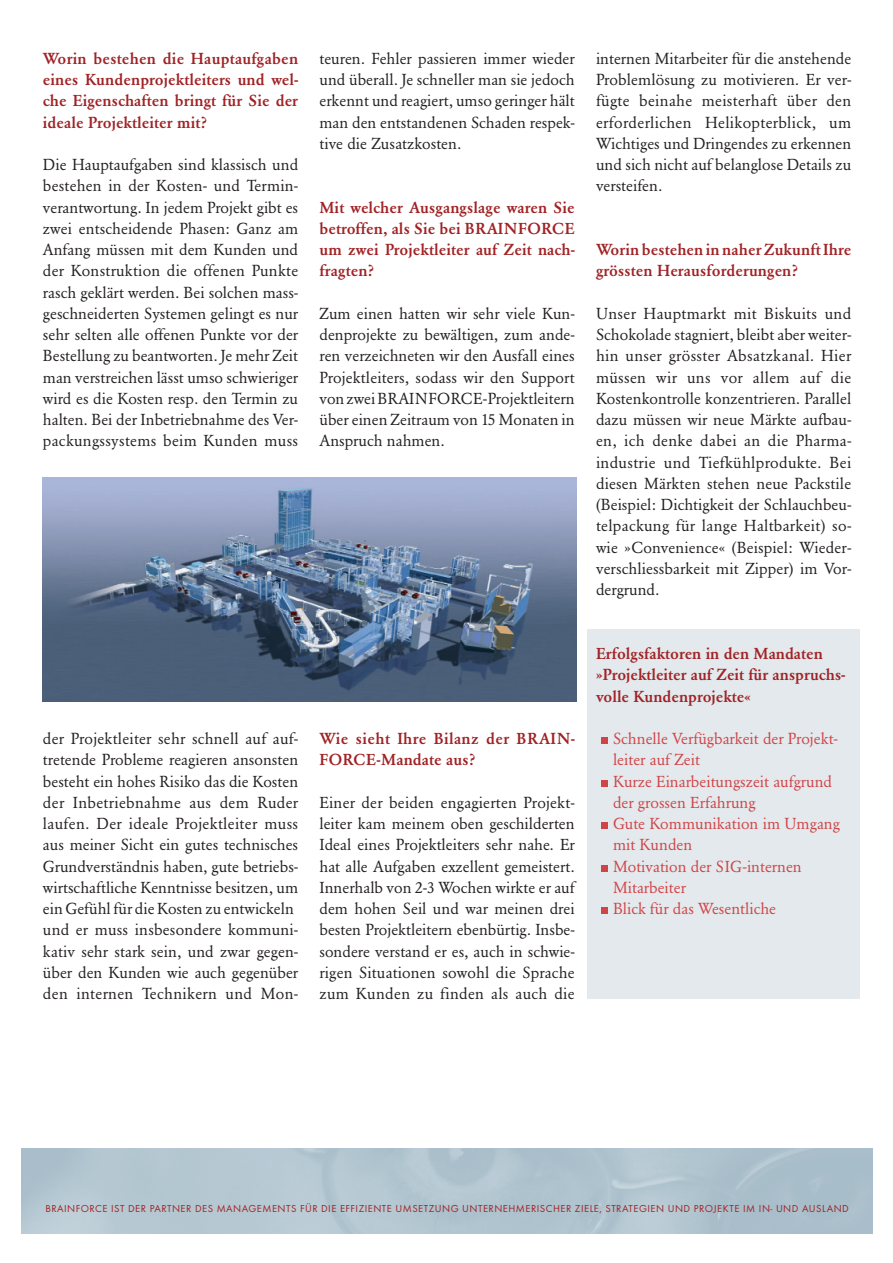
<style>
.page{position:relative;width:893px;height:1263px;background:#fff}
.page>*{position:absolute;margin:0;border:0;box-sizing:border-box;transform-origin:0 0}
.t1{font:15.75px/21.3px "Garamond BQ";color:#231f20;text-align:justify}
.t2{font:500 15.75px/21.3px "Garamond BQ";letter-spacing:.005em;color:#a02225;text-align:justify}
.t3{font:15.75px/21.3px "Garamond BQ";color:#d04448}
.t4{font:500 15.75px/21.3px "Garamond BQ";letter-spacing:.025em;color:#a02225}
.t5{font:10.5px "Futura T";letter-spacing:.045em;color:#a02225}
</style>
<div class="page">
<div style="left:587px;top:629px;width:272px;height:370px;background:#e3e9ec"></div>
<div style="left:601px;top:908px;width:7px;height:6px;background:#d04448"></div>
<div style="left:601px;top:865px;width:7px;height:7px;background:#d04448"></div>
<div style="left:601px;top:823px;width:7px;height:6px;background:#d04448"></div>
<div style="left:601px;top:780px;width:7px;height:7px;background:#d04448"></div>
<div style="left:601px;top:738px;width:7px;height:6px;background:#d04448"></div>
<img style="left:43px;top:477px;width:533px;height:225px">
<p class="t2" style="left:43px;top:49px;width:257px">Worin bestehen die Hauptaufgaben eines Kundenprojektleiters und wel&shy;che Eigenschaften bringt für Sie der ideale Projektleiter mit?</p>
<p class="t1" style="left:43px;top:155px;width:257px">Die Hauptaufgaben sind klassisch und bestehen in der Kosten- und Termin&shy;verantwortung. In jedem Projekt gibt es zwei entscheidende Phasen: Ganz am Anfang müssen mit dem Kunden und der Konstruktion die offenen Punkte rasch geklärt werden. Bei solchen mass&shy;geschneiderten Systemen gelingt es nur sehr selten alle offenen Punkte vor der Bestellung zu beantworten. Je mehr Zeit man verstreichen lässt umso schwieriger wird es die Kosten resp. den Termin zu halten. Bei der Inbetriebnahme des Ver&shy;packungssystems beim Kunden muss</p>
<p class="t1" style="left:43px;top:729px;width:257px;text-align:left">der Projektleiter sehr schnell auf auf&shy;tretende Probleme reagieren ansonsten besteht ein hohes Risiko das die Kosten der Inbetriebnahme aus dem Ruder laufen. Der ideale Projektleiter muss aus meiner Sicht ein gutes technisches Grundverständnis haben, gute betriebs&shy;wirtschaftliche Kenntnisse besitzen, um ein Gefühl für die Kosten zu entwickeln und er muss insbesondere kommuni&shy;kativ sehr stark sein, und zwar gegen&shy;über den Kunden wie auch gegenüber den internen Technikern und Mon-</p>
<p class="t1" style="left:319px;top:49px;width:257px">teuren. Fehler passieren immer wieder und überall. Je schneller man sie jedoch erkennt und reagiert, umso geringer hält man den entstandenen Schaden respek&shy;tive die Zusatzkosten.</p>
<p class="t2" style="left:319px;top:198px;width:257px">Mit welcher Ausgangslage waren Sie betroffen, als Sie bei BRAINFORCE um zwei Projektleiter auf Zeit nach&shy;fragten?</p>
<p class="t1" style="left:319px;top:304px;width:257px">Zum einen hatten wir sehr viele Kun&shy;denprojekte zu bewältigen, zum ande&shy;ren verzeichneten wir den Ausfall eines Projektleiters, sodass wir den Support von zwei BRAINFORCE-Projektleitern über einen Zeitraum von 15 Monaten in Anspruch nahmen.</p>
<p class="t1" style="left:596px;top:49px;width:257px">internen Mitarbeiter für die anstehende Problemlösung zu motivieren. Er ver&shy;fügte beinahe meisterhaft über den erforderlichen Helikopterblick, um Wichtiges und Dringendes zu erkennen und sich nicht auf belanglose Details zu versteifen.</p>
<p class="t2" style="left:596px;top:240px;width:257px">Worin bestehen in naher Zukunft Ihre grössten Herausforderungen?</p>
<p class="t1" style="left:596px;top:304px;width:257px">Unser Hauptmarkt mit Biskuits und Schokolade stagniert, bleibt aber weiter&shy;hin unser grösster Absatzkanal. Hier müssen wir uns vor allem auf die Kostenkontrolle konzentrieren. Parallel dazu müssen wir neue Märkte aufbau&shy;en, ich denke dabei an die Pharma&shy;industrie und Tiefkühlprodukte. Bei diesen Märkten stehen neue Packstile (Beispiel: Dichtigkeit der Schlauchbeu&shy;telpackung für lange Haltbarkeit) so&shy;wie »Convenience« (Beispiel: Wieder&shy;verschliessbarkeit mit Zipper) im Vor&shy;dergrund.</p>
<p class="t4" style="left:319px;top:729px;width:257px">Wie sieht Ihre Bilanz der BRAIN-<br>FORCE-Mandate aus?</p>
<p class="t1" style="left:319px;top:793px;width:257px">Einer der beiden engagierten Projekt&shy;leiter kam meinem oben geschilderten Ideal eines Projektleiters sehr nahe. Er hat alle Aufgaben exzellent gemeistert.<br>Innerhalb von 2-3 Wochen wirkte er auf dem hohen Seil und war meinen drei besten Projektleitern ebenbürtig. Insbe&shy;sondere verstand er es, auch in schwie&shy;rigen Situationen sowohl die Sprache zum Kunden zu finden als auch die</p>
<p class="t2" style="left:596px;top:644px;width:251px;text-align:left">Erfolgsfaktoren in den Mandaten »Projektleiter auf Zeit für anspruchs&shy;volle Kundenprojekte«</p>
<p class="t3" style="left:613px;top:729px;width:228px">Schnelle Verfügbarkeit der Projekt&shy;leiter auf Zeit<br>Kurze Einarbeitungszeit aufgrund der grossen Erfahrung<br>Gute Kommunikation im Umgang mit Kunden<br>Motivation der SIG-internen<br>Mitarbeiter<br>Blick für das Wesentliche</p>
<p class="t5" style="left:45px;top:1204px;width:805px">BRAINFORCE IST DER PARTNER DES MANAGEMENTS FÜR DIE EFFIZIENTE UMSETZUNG UNTERNEHMERISCHER ZIELE, STRATEGIEN UND PROJEKTE IM IN- UND AUSLAND</p>
</div>
